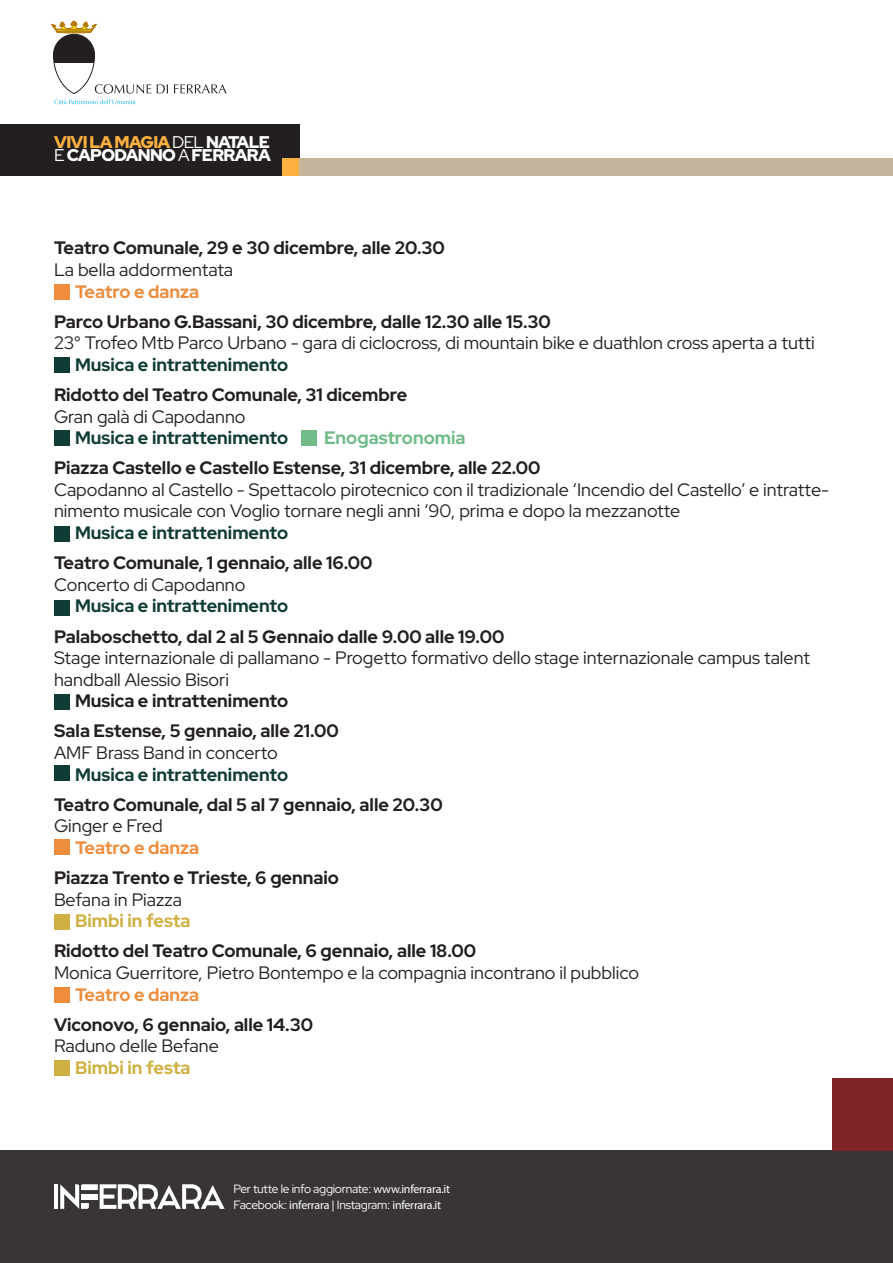
<style>
.page{position:relative;width:893px;height:1263px;background:#fff}
.page>*{position:absolute;margin:0;border:0;box-sizing:border-box;transform-origin:0 0}
.t1{font:18px/21.6px "Red Hat Display";color:#231f20}
.t2{font:700 18px "Red Hat Display";color:#231f20}
.t3{font:700 18px "Red Hat Display";color:#113c36}
.t4{font:700 18px "Red Hat Display";color:#ee8d3e}
.t5{font:700 18px "Red Hat Display";color:#ceb142}
.t6{font:700 18px "Red Hat Display";color:#70bb89}
.t7{font:700 18px "Red Hat Display";color:#ef8d3d}
.t8{font:900 16.95px/13px "Red Hat Display";letter-spacing:-.04em;color:#fff}
.t9{font:12px/15.6px "Red Hat Display";letter-spacing:-.02em;color:#fff}
.s1{color:#fbb03f}
.s2{font-weight:400}
.s3{font-weight:800}
</style>
<div class="page">
<div style="left:0;top:1150px;width:893px;height:113px;background:#393536"></div>
<div style="left:0;top:124px;width:300px;height:52px;background:#231f20"></div>
<div style="left:833px;top:1078px;width:60px;height:72px;background:#7e2326"></div>
<div style="left:282px;top:158px;width:227px;height:18px;background:#fbb03f"></div>
<div style="left:300px;top:158px;width:593px;height:18px;background:#c3b49b"></div>
<hr style="left:54px;top:1184px;width:4px;height:25px;background:#fff">
<svg style="left:60px;top:1184px;width:165px;height:25px"></svg>
<div style="left:53px;top:34px;width:42px;height:29px;background:#231f20"></div>
<div style="left:53px;top:34px;width:42px;height:60px;border:1px solid #231f20;border-radius:21px"></div>
<svg style="left:51px;top:20px;width:46px;height:13px"></svg>
<svg style="left:54px;top:84px;width:97px;height:20px"></svg>
<svg style="left:157px;top:84px;width:11px;height:9px"></svg>
<svg style="left:174px;top:84px;width:53px;height:9px"></svg>
<div style="left:54px;top:526px;width:15px;height:15px;background:#113c36"></div>
<div style="left:54px;top:600px;width:15px;height:15px;background:#113c36"></div>
<div style="left:54px;top:694px;width:15px;height:15px;background:#113c36"></div>
<div style="left:54px;top:765px;width:15px;height:15px;background:#113c36"></div>
<div style="left:54px;top:840px;width:15px;height:15px;background:#ee8d3e"></div>
<div style="left:54px;top:914px;width:15px;height:16px;background:#ceb142"></div>
<div style="left:54px;top:987px;width:15px;height:15px;background:#ef8d3d"></div>
<div style="left:54px;top:1060px;width:15px;height:16px;background:#ceb142"></div>
<div style="left:54px;top:357px;width:15px;height:15px;background:#113c36"></div>
<div style="left:54px;top:430px;width:15px;height:15px;background:#113c36"></div>
<div style="left:301px;top:430px;width:15px;height:15px;background:#70bb89"></div>
<div style="left:54px;top:284px;width:15px;height:16px;background:#ef8d3d"></div>
<p class="t8" style="left:54px;top:135px;width:218px"><span class="s1">VIVI LA MAGIA</span> <span class="s2">DEL</span> NATALE<br><span class="s2">E</span> CAPODANNO <span class="s2">A</span> FERRARA</p>
<p class="t2" style="left:54px;top:236px;width:392px">Teatro Comunale, 29 e 30 dicembre, alle 20.30</p>
<p class="t1" style="left:54px;top:258px;width:181px">La bella addormentata</p>
<p class="t4" style="left:75px;top:279px;width:126px">Teatro e danza</p>
<p class="t2" style="left:54px;top:310px;width:498px">Parco Urbano G.Bassani, 30 dicembre, dalle 12.30 alle 15.30</p>
<p class="t1" style="left:54px;top:332px;width:762px">23° Trofeo Mtb Parco Urbano - gara di ciclocross, di mountain bike e duathlon cross aperta a tutti</p>
<p class="t3" style="left:75px;top:353px;width:215px">Musica e intrattenimento</p>
<p class="t2" style="left:54px;top:383px;width:355px">Ridotto del Teatro Comunale, 31 dicembre</p>
<p class="t1" style="left:54px;top:405px;width:193px">Gran galà di Capodanno</p>
<p class="t3" style="left:75px;top:426px;width:215px">Musica e intrattenimento</p>
<p class="t6" style="left:324px;top:426px;width:143px">Enogastronomia</p>
<p class="t2" style="left:54px;top:456px;width:488px">Piazza Castello e Castello Estense, 31 dicembre, alle 22.00</p>
<p class="t1" style="left:54px;top:478px;width:777px">Capodanno al Castello - Spettacolo pirotecnico con il tradizionale ‘Incendio del Castello’ e intratte&shy;nimento musicale con Voglio tornare negli anni ‘90, prima e dopo la mezzanotte</p>
<p class="t3" style="left:75px;top:521px;width:215px">Musica e intrattenimento</p>
<p class="t2" style="left:54px;top:551px;width:320px">Teatro Comunale, 1 gennaio, alle 16.00</p>
<p class="t1" style="left:54px;top:573px;width:193px">Concerto di Capodanno</p>
<p class="t3" style="left:75px;top:594px;width:215px">Musica e intrattenimento</p>
<p class="t2" style="left:54px;top:624px;width:452px">Palaboschetto, dal 2 al 5 Gennaio dalle 9.00 alle 19.00</p>
<p class="t1" style="left:54px;top:647px;width:757px">Stage internazionale di pallamano - Progetto formativo dello stage internazionale campus talent handball Alessio Bisori</p>
<p class="t2" style="left:75px;top:689px;width:215px">Musica e intrattenimento</p>
<p class="t2" style="left:54px;top:719px;width:286px">Sala Estense, 5 gennaio, alle 21.00</p>
<p class="t1" style="left:54px;top:741px;width:225px">AMF Brass Band in concerto</p>
<p class="t3" style="left:75px;top:762px;width:215px">Musica e intrattenimento</p>
<p class="t2" style="left:54px;top:793px;width:390px">Teatro Comunale, dal 5 al 7 gennaio, alle 20.30</p>
<p class="t1" style="left:54px;top:815px;width:110px">Ginger e Fred</p>
<p class="t7" style="left:75px;top:836px;width:126px">Teatro e danza</p>
<p class="t2" style="left:54px;top:866px;width:286px">Piazza Trento e Trieste, 6 gennaio</p>
<p class="t1" style="left:54px;top:888px;width:130px">Befana in Piazza</p>
<p class="t5" style="left:75px;top:909px;width:117px">Bimbi in festa</p>
<p class="t2" style="left:54px;top:939px;width:424px">Ridotto del Teatro Comunale, 6 gennaio, alle 18.00</p>
<p class="t1" style="left:54px;top:961px;width:586px">Monica Guerritore, Pietro Bontempo e la compagnia incontrano il pubblico</p>
<p class="t4" style="left:75px;top:982px;width:126px">Teatro e danza</p>
<p class="t2" style="left:54px;top:1012px;width:261px">Viconovo, 6 gennaio, alle 14.30</p>
<p class="t1" style="left:54px;top:1035px;width:166px">Raduno delle Befane</p>
<p class="t5" style="left:75px;top:1056px;width:117px">Bimbi in festa</p>
<p class="t9" style="left:234px;top:1181px;width:218px">Per tutte le info aggiornate: <span class="s3">www.inferrara.it<br></span>Facebook: <span class="s3">inferrara</span> | Instagram: <span class="s3">inferrara.it</span></p>
</div>
